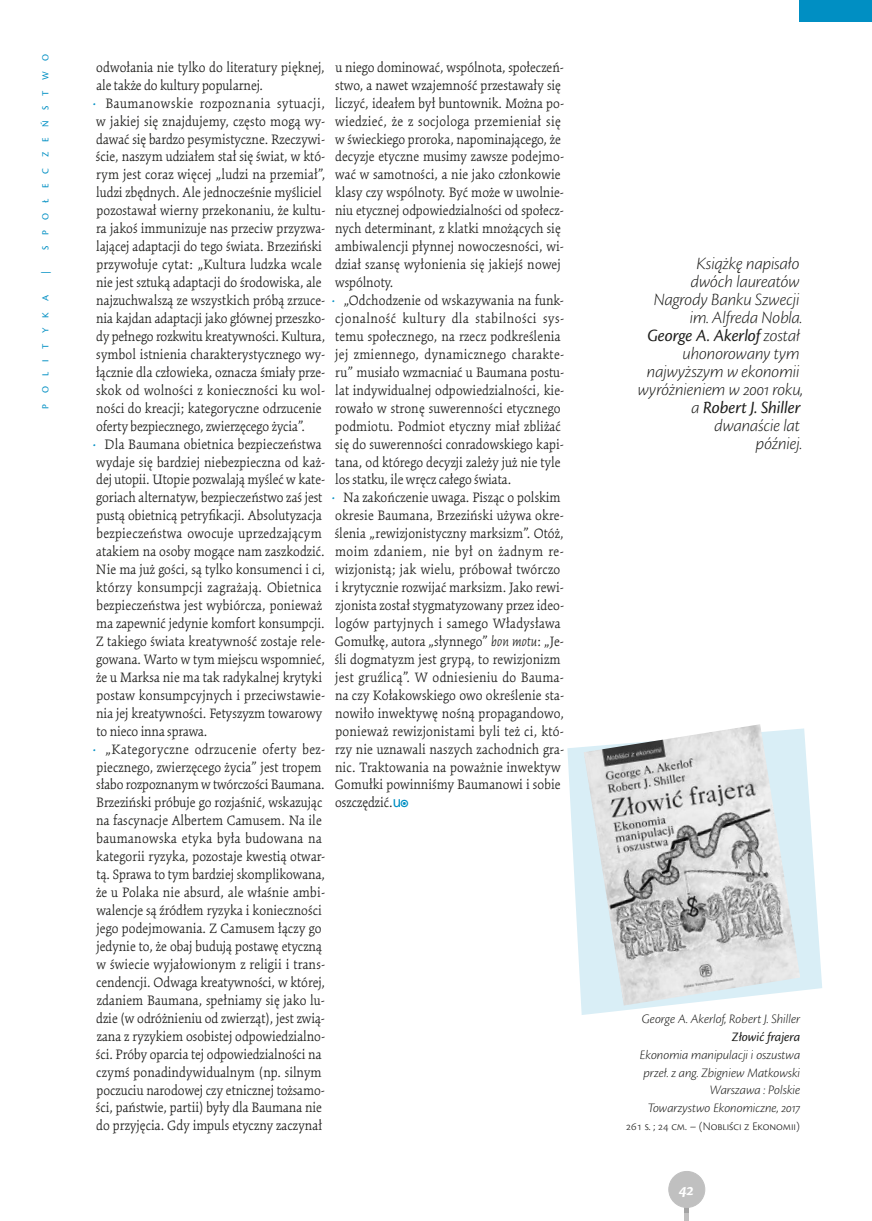
<style>
.page{position:relative;width:872px;height:1221px;background:#fff}
.page>*{position:absolute;margin:0;border:0;box-sizing:border-box;transform-origin:0 0}
.t1{font:18px/18px "Cronos Pro Lt Subh It";letter-spacing:-.005em;color:#1d1d1b;text-align:right}
.t2{font:18px "Cronos Pro Subh It";letter-spacing:-.005em;color:#1d1d1b}
.t3{font:italic 600 18px "Cronos Pro";color:#fff}
.t4{font:300 15px/18px "Kinesis Pro 3";letter-spacing:.005em;color:#1d1d1b}
.t5{font:italic 300 13.5px/18px "Cronos Pro";letter-spacing:-.005em;color:#1d1d1b;text-align:right}
.t6{font:italic 13.5px "Cronos Pro";letter-spacing:-.005em;color:#1d1d1b}
.t7{font:12px "Cronos Pro Lt Capt";letter-spacing:-.005em;color:#1d1d1b}
.t8{font:9.75px "Cronos Pro Capt";letter-spacing:1.055em;color:#008fc3}
.s1{font-weight:400;color:#008fc3}
.s2{font-style:italic}
.s3{font-family:"Dot";font-weight:400;color:#008fc3}
.s4{font-family:"Cronos Pro Lt Subh It"}
</style>
<div class="page">
<svg style="left:567px;top:728px;width:255px;height:286px"></svg>
<img style="left:583px;top:724px;width:217px;height:281px">
<div style="left:799px;top:0;width:73px;height:22px;background:#008fc3"></div>
<div style="left:684px;top:1201px;width:5px;height:19px;background:#c1c0c0"></div>
<svg style="left:684px;top:1208px;width:5px;height:4px"></svg>
<div style="left:669px;top:1171px;width:36px;height:36px;background:#c0c0c0;border-radius:50%"></div>
<div style="left:668px;top:1171px;width:37px;height:36px;border:1px solid #c0c0c0;border-radius:50%"></div>
<p class="t8" style="left:40px;top:250px;width:197px;rotate:-90deg">SPOŁECZEŃSTWO</p>
<p class="t4" style="left:92px;top:58px;width:473px">odwołania nie tylko do literatury pięknej,<br>ale także do kultury popularnej.<br><span class="s1">·</span> Baumanowskie rozpoznania sytuacji,<br>w jakiej się znajdujemy, często mogą wy-<br>dawać się bardzo pesymistyczne. Rzeczywi-<br>ście, naszym udziałem stał się świat, w któ-<br>rym jest coraz więcej „ludzi na przemiał”,<br>ludzi zbędnych. Ale jednocześnie myśliciel<br>pozostawał wierny przekonaniu, że kultu-<br>ra jakoś immunizuje nas przeciw przyzwa-<br>lającej adaptacji do tego świata. Brzeziński<br>przywołuje cytat: „Kultura ludzka wcale<br>nie jest sztuką adaptacji do środowiska, ale<br>najzuchwalszą ze wszystkich próbą zrzuce- <span class="s1">·</span> „Odchodzenie od wskazywania na funk&shy;nia kajdan adaptacji jako głównej przeszko-<br>dy pełnego rozkwitu kreatywności. Kultura,<br>symbol istnienia charakterystycznego wy-<br>łącznie dla człowieka, oznacza śmiały prze-<br>skok od wolności z konieczności ku wol-<br>ności do kreacji; kategoryczne odrzucenie<br>oferty bezpiecznego, zwierzęcego życia”.<br><span class="s1">·</span> Dla Baumana obietnica bezpieczeństwa<br>wydaje się bardziej niebezpieczna od każ-<br>dej utopii. Utopie pozwalają myśleć w kate-<br>goriach alternatyw, bezpieczeństwo zaś jest<br>pustą obietnicą petryfikacji. Absolutyzacja<br>bezpieczeństwa owocuje uprzedzającym<br>atakiem na osoby mogące nam zaszkodzić.<br>Nie ma już gości, są tylko konsumenci i ci,<br>którzy konsumpcji zagrażają. Obietnica<br>bezpieczeństwa jest wybiórcza, ponieważ<br>ma zapewnić jedynie komfort konsumpcji.<br>Z takiego świata kreatywność zostaje rele-<br>gowana. Warto w tym miejscu wspomnieć,<br>że u Marksa nie ma tak radykalnej krytyki<br>postaw konsumpcyjnych i przeciwstawie-<br>nia jej kreatywności. Fetyszyzm towarowy<br>to nieco inna sprawa.<br><span class="s1">·</span> „Kategoryczne odrzucenie oferty bez-<br>piecznego, zwierzęcego życia” jest tropem<br>słabo rozpoznanym w twórczości Baumana.<br>Brzeziński próbuje go rozjaśnić, wskazując<br>na fascynacje Albertem Camusem. Na ile<br>baumanowska etyka była budowana na<br>kategorii ryzyka, pozostaje kwestią otwar-<br>tą. Sprawa to tym bardziej skomplikowana,<br>że u Polaka nie absurd, ale właśnie ambi-<br>walencje są źródłem ryzyka i konieczności<br>jego podejmowania. Z Camusem łączy go<br>jedynie to, że obaj budują postawę etyczną<br>w świecie wyjałowionym z religii i trans-<br>cendencji. Odwaga kreatywności, w której,<br>zdaniem Baumana, spełniamy się jako lu-<br>dzie (w odróżnieniu od zwierząt), jest zwią-<br>zana z ryzykiem osobistej odpowiedzialno-<br>ści. Próby oparcia tej odpowiedzialności na<br>czymś ponadindywidualnym (np. silnym<br>poczuciu narodowej czy etnicznej tożsamo-<br>ści, państwie, partii) były dla Baumana nie<br>do przyjęcia. Gdy impuls etyczny zaczynał</p>
<p class="t4" style="left:335px;top:58px;width:231px">u niego dominować, wspólnota, społeczeń&shy;stwo, a nawet wzajemność przestawały się liczyć, ideałem był buntownik. Można po&shy;wiedzieć, że z socjologa przemieniał się w świeckiego proroka, napominającego, że decyzje etyczne musimy zawsze podejmo&shy;wać w samotności, a nie jako członkowie klasy czy wspólnoty. Być może w uwolnie&shy;niu etycznej odpowiedzialności od społecz&shy;nych determinant, z klatki mnożących się ambiwalencji płynnej nowoczesności, wi&shy;dział szansę wyłonienia się jakiejś nowej wspólnoty.</p>
<p class="t4" style="left:331px;top:309px;width:235px">cjonalność kultury dla stabilności sys&shy;temu społecznego, na rzecz podkreślenia jej zmiennego, dynamicznego charakte&shy;ru” musiało wzmacniać u Baumana postu&shy;lat indywidualnej odpowiedzialności, kie&shy;rowało w stronę suwerenności etycznego podmiotu. Podmiot etyczny miał zbliżać się do suwerenności conradowskiego kapi&shy;tana, od którego decyzji zależy już nie tyle los statku, ile wręcz całego świata.<br><span class="s1">·</span> Na zakończenie uwaga. Pisząc o polskim okresie Baumana, Brzeziński używa okre&shy;ślenia „rewizjonistyczny marksizm”. Otóż, moim zdaniem, nie był on żadnym re&shy;wizjonistą; jak wielu, próbował twórczo<br>i krytycznie rozwijać marksizm. Jako rewi&shy;zjonista został stygmatyzowany przez ideo&shy;logów partyjnych i samego Władysława Gomułkę, autora „słynnego” <span class="s2">bon motu</span>: „Je&shy;śli dogmatyzm jest grypą, to rewizjonizm jest gruźlicą”. W odniesieniu do Bauma&shy;na czy Kołakowskiego owo określenie sta&shy;nowiło inwektywę nośną propagandowo, ponieważ rewizjonistami byli też ci, któ&shy;rzy nie uznawali naszych zachodnich gra&shy;nic. Traktowania na poważnie inwektyw Gomułki powinniśmy Baumanowi i sobie oszczędzić.<span class="s3">u3</span></p>
<p class="t8" style="left:40px;top:274px;width:4px;rotate:-90deg">|</p>
<p class="t8" style="left:40px;top:408px;width:115px;rotate:-90deg">POLITYKA</p>
<p class="t1" style="left:654px;top:255px;width:150px">Książkę napisało dwóch laureatów<br>Nagrody Banku Szwecji im. Alfreda Nobla.</p>
<p class="t2" style="left:647px;top:325px;width:154px">George A. Akerlof <span class="s4">został</span></p>
<p class="t1" style="left:638px;top:344px;width:166px">uhonorowany tym najwyższym w ekonomii wyróżnieniem w 2001 roku,</p>
<p class="t2" style="left:691px;top:397px;width:110px"><span class="s4">a</span> Robert J. Shiller</p>
<p class="t1" style="left:714px;top:416px;width:89px">dwanaście lat później.</p>
<p class="t5" style="left:642px;top:1009px;width:160px">George A. Akerlof, Robert J. Shiller</p>
<p class="t6" style="left:732px;top:1028px;width:70px">Złowić frajera</p>
<p class="t5" style="left:640px;top:1045px;width:162px">Ekonomia manipulacji i oszustwa przeł. z ang. Zbigniew Matkowski<br>Warszawa : Polskie<br>Towarzystwo Ekonomiczne, 2017</p>
<p class="t7" style="left:626px;top:1119px;width:175px">261 s. ; 24 cm. – (Nobliści z Ekonomii)</p>
<p class="t3" style="left:679px;top:1178px;width:17px">42</p>
</div>
